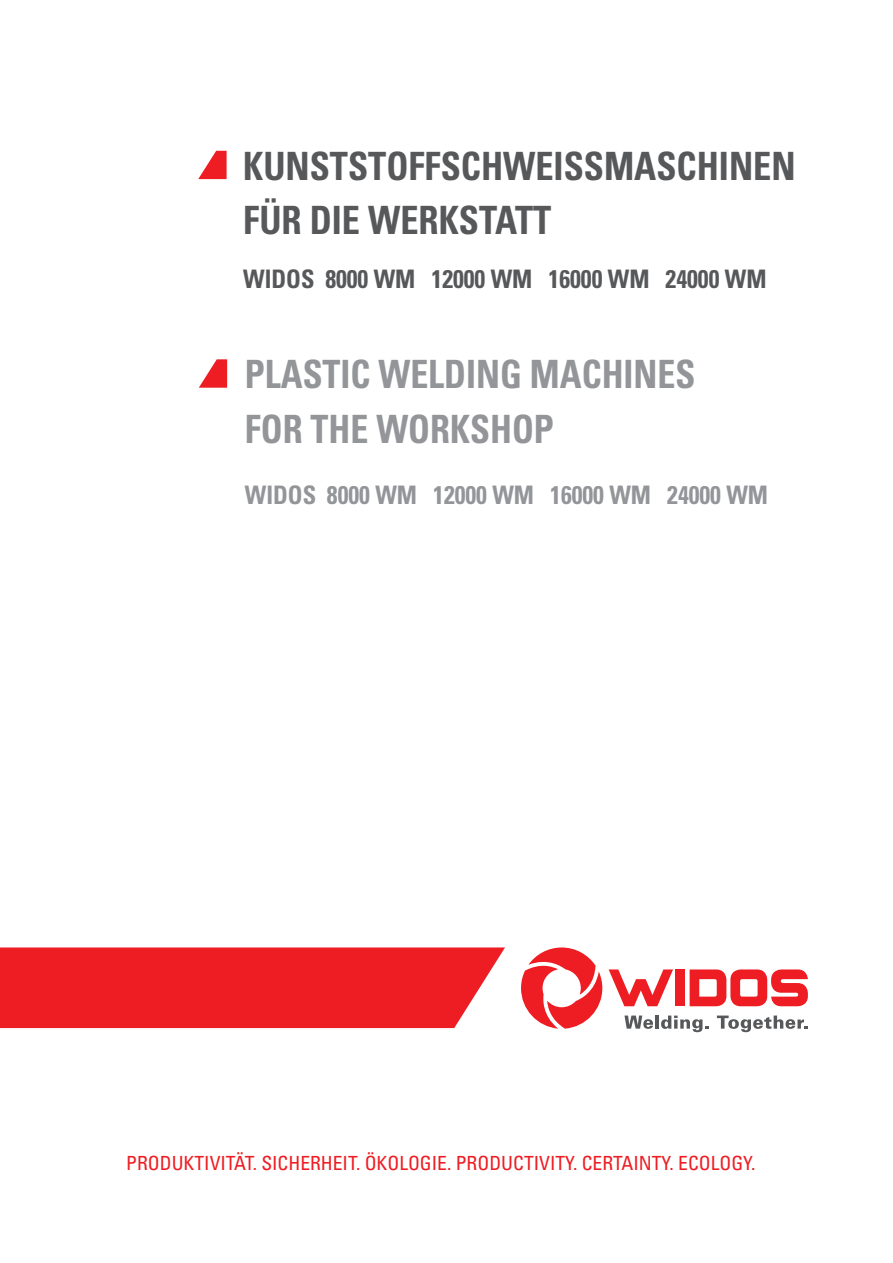
<style>
.page{position:relative;width:893px;height:1263px;background:#fff}
.page>*{position:absolute;margin:0;border:0;box-sizing:border-box;transform-origin:0 0}
.t1{font:700 condensed 39px/54px "Univers LT Pro";color:#57585a;scale:.93 1}
.t2{font:700 condensed 39px/55.5px "Univers LT Pro";color:#939598;scale:.92 1}
.t3{font:700 condensed 25.5px "Univers LT Pro";color:#57585a;scale:.95 1}
.t4{font:700 condensed 25.5px "Univers LT Pro";color:#939598;scale:.95 1}
.t5{font:condensed 19.5px "Univers LT Pro";color:#ee1d23}
</style>
<div class="page">
<svg style="left:198px;top:151px;width:29px;height:28px"></svg>
<svg style="left:624px;top:1015px;width:29px;height:14px"></svg>
<hr style="left:655px;top:1015px;width:4px;height:14px;background:#57585a">
<svg style="left:661px;top:1015px;width:47px;height:17px"></svg>
<svg style="left:717px;top:1015px;width:91px;height:17px"></svg>
<div style="left:675px;top:969px;width:10px;height:37px;background:#ee1d23"></div>
<svg style="left:690px;top:969px;width:118px;height:37px"></svg>
<svg style="left:609px;top:969px;width:64px;height:37px"></svg>
<svg style="left:521px;top:947px;width:81px;height:82px"></svg>
<div style="left:0;top:947px;width:505px;height:81px;background:#ee1d23"></div>
<svg style="left:199px;top:359px;width:28px;height:29px"></svg>
<h1 class="t1" style="left:243px;top:139px;width:595px">KUNSTSTOFFSCHWEISSMASCHINEN<br>FÜR DIE WERKSTATT</h1>
<h2 class="t3" style="left:243px;top:263px;width:552px">WIDOS 8000 WM 12000 WM 16000 WM 24000 WM</h2>
<h1 class="t2" style="left:245px;top:346px;width:491px">PLASTIC WELDING MACHINES<br>FOR THE WORKSHOP</h1>
<h2 class="t4" style="left:245px;top:479px;width:552px">WIDOS 8000 WM 12000 WM 16000 WM 24000 WM</h2>
<p class="t5" style="left:126px;top:1151px;width:631px">PRODUKTIVITÄT. SICHERHEIT. ÖKOLOGIE. PRODUCTIVITY. CERTAINTY. ECOLOGY.</p>
</div>
